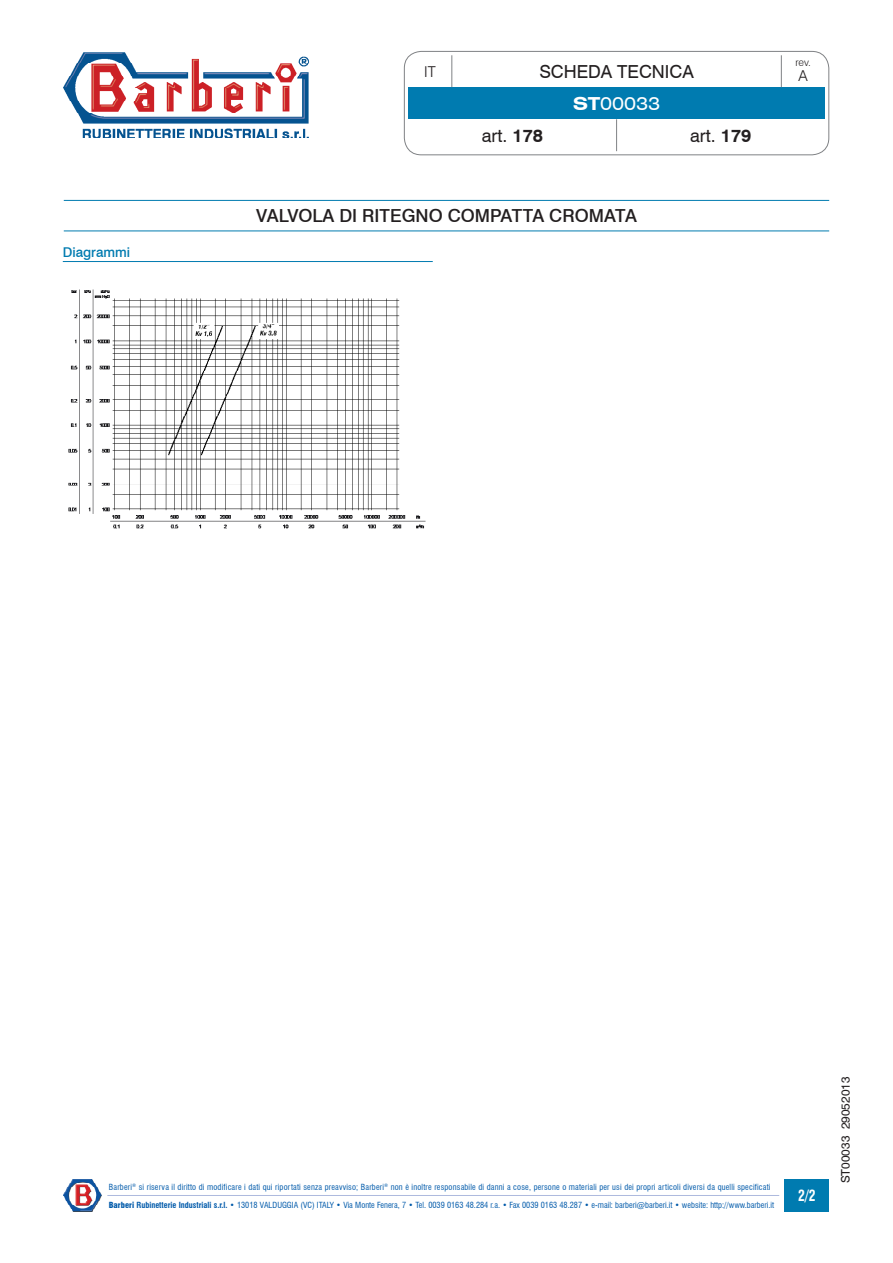
<style>
.page{position:relative;width:893px;height:1263px;background:#fff}
.page>*{position:absolute;margin:0;border:0;box-sizing:border-box;transform-origin:0 0}
.t1{font:500 18px "Swiss 721 BT";color:#231f20}
.t2{font:18px "Swiss 721 BT";color:#231f20}
.t3{font:expanded 18px "Swiss 721 BT";color:#fff}
.t4{font:300 15px "Swiss 721 BT";color:#231f20}
.t5{font:700 condensed 15px "Swiss 721 BT";color:#fff;scale:.9 1}
.t6{font:500 13.5px "Swiss 721 BT";color:#007bb0}
.t7{font:12px "Swiss 721 BT";color:#231f20}
.t8{font:300 10.5px "Swiss 721 BT";color:#231f20}
.t9{font:condensed 8.25px "Swiss 721 BT";letter-spacing:.02em;color:#015aaa}
.t10{font:condensed 8.25px "Swiss 721 BT";color:#015aaa}
.s1{font-weight:700}
.s2{font-weight:900}
</style>
<div class="page">
<img style="left:68px;top:289px;width:358px;height:240px">
<img style="left:64px;top:52px;width:246px;height:86px">
<hr style="left:64px;top:200px;width:765px;height:1px;background:#007bb0">
<hr style="left:64px;top:231px;width:765px;height:1px;background:#007bb0">
<div style="left:404px;top:51px;width:425px;height:104px;border:1px solid #808285;border-radius:17px"></div>
<div style="left:408px;top:87px;width:417px;height:32px;background:#007bb0"></div>
<hr style="left:452px;top:55px;width:1px;height:32px;background:#808285">
<hr style="left:781px;top:55px;width:1px;height:32px;background:#808285">
<hr style="left:616px;top:119px;width:1px;height:32px;background:#808285">
<div style="left:784px;top:1179px;width:45px;height:33px;background:#007bb0"></div>
<hr style="left:107px;top:1195px;width:672px;height:1px;background:#aebade">
<img style="left:64px;top:1179px;width:37px;height:33px">
<div style="left:235px;top:255px;width:186px;height:38px;background:#fff"></div>
<hr style="left:63px;top:261px;width:370px;height:1px;background:#007bb0">
<p class="t6" style="left:63px;top:244px;width:69px">Diagrammi</p>
<h2 class="t4" style="left:424px;top:62px;width:13px">IT</h2>
<h1 class="t2" style="left:539px;top:61px;width:156px">SCHEDA TECNICA</h1>
<h1 class="t3" style="left:573px;top:93px;width:89px"><span class="s1">ST</span>00033</h1>
<h1 class="t2" style="left:482px;top:125px;width:63px">art. <span class="s1">178</span></h1>
<h1 class="t2" style="left:690px;top:125px;width:63px">art. <span class="s1">179</span></h1>
<h1 class="t1" style="left:256px;top:205px;width:382px">VALVOLA DI RITEGNO COMPATTA CROMATA</h1>
<p class="t8" style="left:795px;top:56px;width:17px">rev.</p>
<h2 class="t4" style="left:798px;top:67px;width:11px">A</h2>
<p class="t9" style="left:109px;top:1181px;width:663px">Barberi<sup>®</sup> si riserva il diritto di modificare i dati qui riportati senza preavviso; Barberi<sup>®</sup> non è inoltre responsabile di danni a cose, persone o materiali per usi dei propri articoli diversi da quelli specificati</p>
<p class="t10" style="left:109px;top:1200px;width:667px"><span class="s2">Barberi</span> <span class="s1">Rubinetterie Industriali s.r.l.</span> • 13018 VALDUGGIA (VC) ITALY • Via Monte Fenera, 7 • Tel. 0039 0163 48.284 r.a. • Fax 0039 0163 48.287 • e-mail: barberi@barberi.it • website: http://www.barberi.it</p>
<h2 class="t5" style="left:798px;top:1187px;width:21px">2/2</h2>
<p class="t7" style="left:838px;top:1183px;width:108px;rotate:-90deg">ST00033 29052013</p>
</div>
